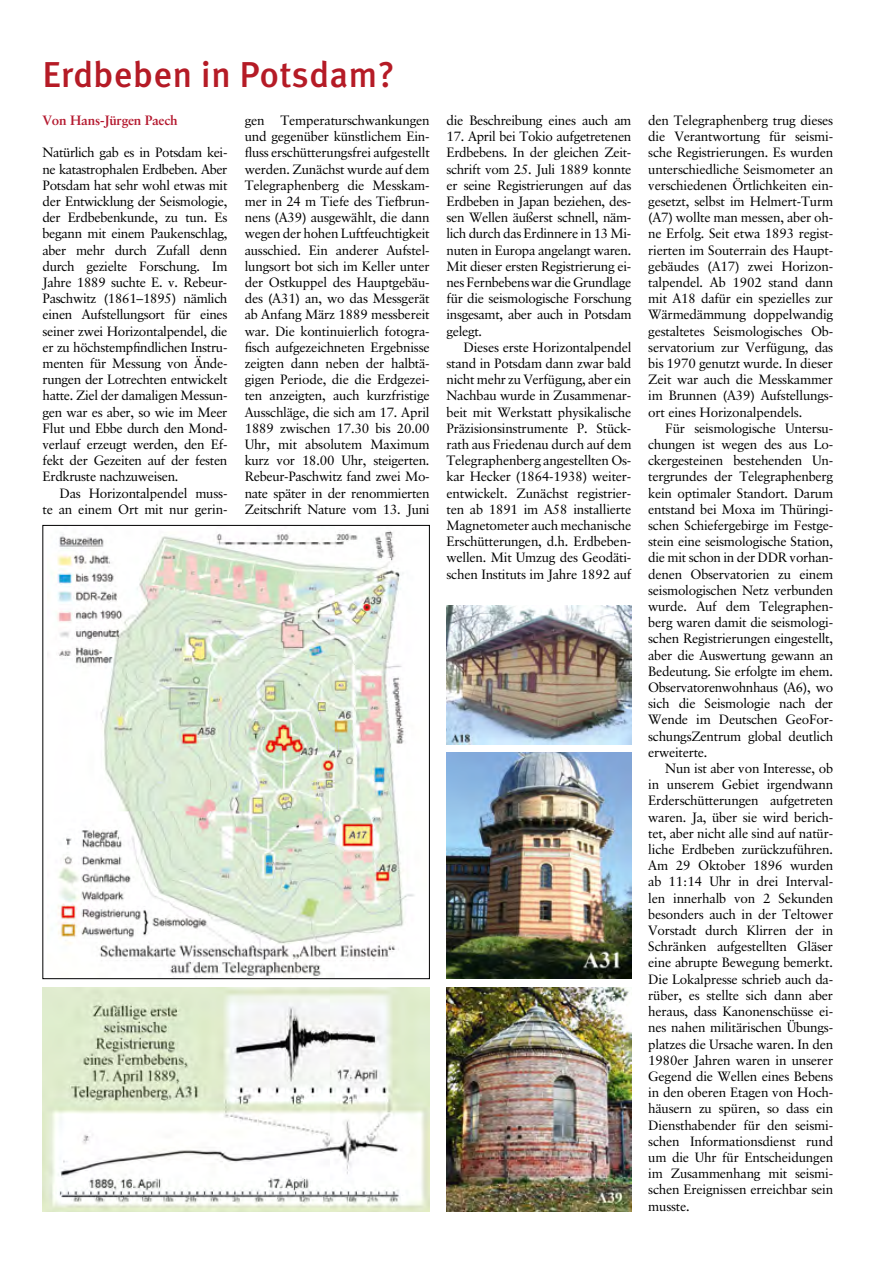
<style>
.page{position:relative;width:893px;height:1263px;background:#fff}
.page>*{position:absolute;margin:0;border:0;box-sizing:border-box;transform-origin:0 0}
.t1{font:500 36px "Meta OT";letter-spacing:.005em;color:#b51b26}
.Fließtext_Einrückung{font:13.5px/16.2px "Classical Garamond BT";letter-spacing:-.015em;color:#000;text-align:justify}
.Fließtext{font:13.5px/16.2px "Classical Garamond BT";letter-spacing:-.025em;color:#000;text-align:justify}
.Fließtext_Fett{font:700 13.5px "Classical Garamond BT";letter-spacing:-.015em;color:#b4182e}
</style>
<div class="page">
<img style="left:57px;top:531px;width:357px;height:446px">
<img style="left:43px;top:988px;width:387px;height:224px">
<img style="left:446px;top:606px;width:185px;height:138px">
<img style="left:447px;top:752px;width:184px;height:227px">
<img style="left:447px;top:988px;width:184px;height:223px">
<p class="t1" style="left:43px;top:52px;width:354px">Erdbeben in Potsdam?</p>
<p class="Fließtext_Fett" style="left:43px;top:112px;width:137px">Von Hans-Jürgen Paech</p>
<p class="Fließtext" style="left:43px;top:144px;width:186px">Natürlich gab es in Potsdam kei&shy;ne katastrophalen Erdbeben. Aber Potsdam hat sehr wohl etwas mit der Entwicklung der Seismologie, der Erdbebenkunde, zu tun. Es begann mit einem Paukenschlag, aber mehr durch Zufall denn durch gezielte Forschung. Im Jahre 1889 suchte E. v. Rebeur-Paschwitz (1861–1895) nämlich einen Aufstellungsort für eines seiner zwei Horizontalpendel, die er zu höchstempfindlichen Instru&shy;menten für Messung von Ände&shy;rungen der Lotrechten entwickelt hatte. Ziel der damaligen Messun&shy;gen war es aber, so wie im Meer Flut und Ebbe durch den Mond&shy;verlauf erzeugt werden, den Ef&shy;fekt der Gezeiten auf der festen Erdkruste nachzuweisen.</p>
<p class="Fließtext_Einrückung" style="left:43px;top:485px;width:186px;text-align:right">Das Horizontalpendel muss-<br>te an einem Ort mit nur gerin-</p>
<p class="Fließtext_Einrückung" style="left:245px;top:112px;width:187px">gen Temperaturschwankungen und gegenüber künstlichem Ein&shy;fluss erschütterungsfrei aufgestellt werden. Zunächst wurde auf dem Telegraphenberg die Messkam&shy;mer in 24 m Tiefe des Tiefbrun&shy;nens (A39) ausgewählt, die dann wegen der hohen Luftfeuchtigkeit ausschied. Ein anderer Aufstel&shy;lungsort bot sich im Keller unter der Ostkuppel des Hauptgebäu&shy;des (A31) an, wo das Messgerät ab Anfang März 1889 messbereit war. Die kontinuierlich fotogra&shy;fisch aufgezeichneten Ergebnisse zeigten dann neben der halbtä&shy;gigen Periode, die die Erdgezei&shy;ten anzeigten, auch kurzfristige Ausschläge, die sich am 17. April 1889 zwischen 17.30 bis 20.00<br>Uhr, mit absolutem Maximum kurz vor 18.00 Uhr, steigerten.<br>Rebeur-Paschwitz fand zwei Mo&shy;nate später in der renommierten Zeitschrift Nature vom 13. Juni</p>
<p class="Fließtext_Einrückung" style="left:446px;top:112px;width:186px">die Beschreibung eines auch am</p>
<p class="Fließtext_Einrückung" style="left:446px;top:128px;width:186px">17. April bei Tokio aufgetretenen Erdbebens. In der gleichen Zeit&shy;schrift vom 25. Juli 1889 konnte er seine Registrierungen auf das Erdbeben in Japan beziehen, des&shy;sen Wellen äußerst schnell, näm&shy;lich durch das Erdinnere in 13 Mi&shy;nuten in Europa angelangt waren.<br>Mit dieser ersten Registrierung ei&shy;nes Fernbebens war die Grundlage für die seismologische Forschung insgesamt, aber auch in Potsdam gelegt.</p>
<p class="Fließtext_Einrückung" style="left:446px;top:339px;width:186px;text-indent:17px">Dieses erste Horizontalpendel stand in Potsdam dann zwar bald nicht mehr zu Verfügung, aber ein Nachbau wurde in Zusammenar&shy;beit mit Werkstatt physikalische Präzisionsinstrumente P. Stück&shy;rath aus Friedenau durch auf dem Telegraphenberg angestellten Os&shy;kar Hecker (1864-1938) weiter&shy;entwickelt. Zunächst registrier&shy;ten ab 1891 im A58 installierte Magnetometer auch mechanische Erschütterungen, d.h. Erdbeben&shy;wellen. Mit Umzug des Geodäti&shy;schen Instituts im Jahre 1892 auf</p>
<p class="Fließtext_Einrückung" style="left:648px;top:112px;width:186px">den Telegraphenberg trug dieses die Verantwortung für seismi&shy;sche Registrierungen. Es wurden unterschiedliche Seismometer an verschiedenen Örtlichkeiten ein&shy;gesetzt, selbst im Helmert-Turm (A7) wollte man messen, aber oh&shy;ne Erfolg. Seit etwa 1893 regist&shy;rierten im Souterrain des Haupt&shy;gebäudes (A17) zwei Horizon&shy;talpendel. Ab 1902 stand dann mit A18 dafür ein spezielles zur Wärmedämmung doppelwandig gestaltetes Seismologisches Ob&shy;servatorium zur Verfügung, das bis 1970 genutzt wurde. In dieser Zeit war auch die Messkammer im Brunnen (A39) Aufstellungs&shy;ort eines Horizonalpendels.</p>
<p class="Fließtext_Einrückung" style="left:648px;top:420px;width:186px;text-indent:17px">Für seismologische Untersu&shy;chungen ist wegen des aus Lo&shy;ckergesteinen bestehenden Un&shy;tergrundes der Telegraphenberg kein optimaler Standort. Darum entstand bei Moxa im Thüringi&shy;schen Schiefergebirge im Festge&shy;stein eine seismologische Station, die mit schon in der DDR vorhan&shy;denen Observatorien zu einem seismologischen Netz verbunden wurde. Auf dem Telegraphen&shy;berg waren damit die seismologi&shy;schen Registrierungen eingestellt, aber die Auswertung gewann an Bedeutung. Sie erfolgte im ehem.<br>Observatorenwohnhaus (A6), wo sich die Seismologie nach der Wende im Deutschen GeoFor&shy;schungsZentrum global deutlich erweiterte.</p>
<p class="Fließtext_Einrückung" style="left:648px;top:760px;width:186px;text-indent:17px">Nun ist aber von Interesse, ob in unserem Gebiet irgendwann Erderschütterungen aufgetreten waren. Ja, über sie wird berich&shy;tet, aber nicht alle sind auf natür&shy;liche Erdbeben zurückzuführen.<br>Am 29 Oktober 1896 wurden ab 11:14 Uhr in drei Interval&shy;len innerhalb von 2 Sekunden besonders auch in der Teltower Vorstadt durch Klirren der in Schränken aufgestellten Gläser eine abrupte Bewegung bemerkt.<br>Die Lokalpresse schrieb auch da&shy;rüber, es stellte sich dann aber heraus, dass Kanonenschüsse ei&shy;nes nahen militärischen Übungs&shy;platzes die Ursache waren. In den 1980er Jahren waren in unserer Gegend die Wellen eines Bebens in den oberen Etagen von Hoch&shy;häusern zu spüren, so dass ein Diensthabender für den seismi&shy;schen Informationsdienst rund um die Uhr für Entscheidungen im Zusammenhang mit seismi&shy;schen Ereignissen erreichbar sein musste.</p>
</div>
